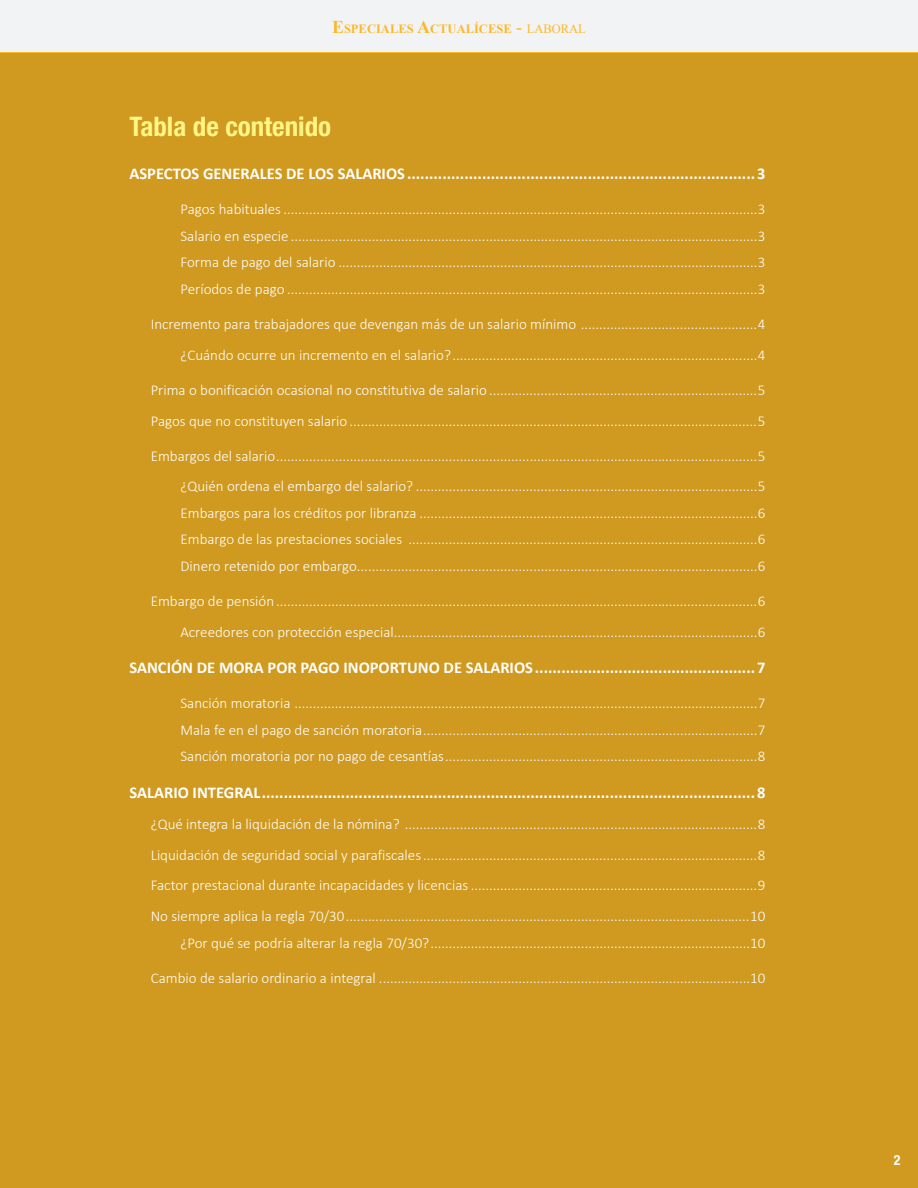
<style>
.page{position:relative;width:918px;height:1188px;background:#fff}
.page>*{position:absolute;margin:0;border:0;box-sizing:border-box;transform-origin:0 0}
.Cuerpo_de_Texto{font:700 condensed 27px "Helvetica Neue LT Std";color:#fff685}
.Cuerpo_de_Texto-2{font:700 16.5px "Calibri";color:#fff}
.t1{font:300 15px "Calibri";color:#fff}
.t2{font:700 condensed 13.95px "Helvetica Neue LT Std";color:#fff}
.t3{font:700 12.6px "Times New Roman";color:#fcb828}
.s1{font-size:18px}
.s2{font-weight:400;font-size:18px}
.s3{font-weight:400}
</style>
<div class="page">
<div style="left:0;top:53px;width:918px;height:1135px;background:#d0991f"></div>
<div style="left:0;top:0;width:918px;height:53px;background:#f2f3f4"></div>
<hr style="left:0;top:52px;width:918px;height:1px;background:#fcb828">
<p class="t3" style="left:332px;top:20px;width:255px"><span class="s1">E</span>SPECIALES <span class="s1">A</span>CTUALÍCESE <span class="s2">-</span> <span class="s3">LABORAL</span></p>
<p class="Cuerpo_de_Texto" style="left:129px;top:110px;width:203px">Tabla de contenido</p>
<p class="Cuerpo_de_Texto-2" style="left:129px;top:164px;width:638px">ASPECTOS GENERALES DE LOS SALARIOS ...............................................................................3</p>
<p class="t1" style="left:180px;top:200px;width:586px">Pagos habituales .................................................................................................................................3</p>
<p class="t1" style="left:180px;top:227px;width:586px">Salario en especie ...............................................................................................................................3</p>
<p class="t1" style="left:180px;top:253px;width:586px">Forma de pago del salario ..................................................................................................................3</p>
<p class="t1" style="left:180px;top:280px;width:586px">Períodos de pago ................................................................................................................................3</p>
<p class="t1" style="left:151px;top:315px;width:616px">Incremento para trabajadores que devengan más de un salario mínimo ................................................4</p>
<p class="t1" style="left:180px;top:345px;width:586px">¿Cuándo ocurre un incremento en el salario?...................................................................................4</p>
<p class="t1" style="left:151px;top:380px;width:616px">Prima o bonificación ocasional no constitutiva de salario .........................................................................5</p>
<p class="t1" style="left:151px;top:411px;width:616px">Pagos que no constituyen salario ...............................................................................................................5</p>
<p class="t1" style="left:151px;top:446px;width:616px">Embargos del salario...................................................................................................................................5</p>
<p class="t1" style="left:180px;top:477px;width:586px">¿Quién ordena el embargo del salario? .............................................................................................5</p>
<p class="t1" style="left:180px;top:504px;width:586px">Embargos para los créditos por libranza ............................................................................................6</p>
<p class="t1" style="left:180px;top:530px;width:586px">Embargo de las prestaciones sociales ...............................................................................................6</p>
<p class="t1" style="left:180px;top:557px;width:586px">Dinero retenido por embargo.............................................................................................................6</p>
<p class="t1" style="left:151px;top:592px;width:616px">Embargo de pensión ...................................................................................................................................6</p>
<p class="t1" style="left:180px;top:622px;width:586px">Acreedores con protección especial...................................................................................................6</p>
<p class="Cuerpo_de_Texto-2" style="left:129px;top:658px;width:638px">SANCIÓN DE MORA POR PAGO INOPORTUNO DE SALARIOS..................................................7</p>
<p class="t1" style="left:180px;top:694px;width:586px">Sanción moratoria ..............................................................................................................................7</p>
<p class="t1" style="left:180px;top:721px;width:586px">Mala fe en el pago de sanción moratoria...........................................................................................7</p>
<p class="t1" style="left:180px;top:747px;width:586px">Sanción moratoria por no pago de cesantías.....................................................................................8</p>
<p class="Cuerpo_de_Texto-2" style="left:129px;top:782px;width:638px">SALARIO INTEGRAL................................................................................................................8</p>
<p class="t1" style="left:151px;top:815px;width:616px">¿Qué integra la liquidación de la nómina? ................................................................................................8</p>
<p class="t1" style="left:151px;top:845px;width:616px">Liquidación de seguridad social y parafiscales...........................................................................................8</p>
<p class="t1" style="left:151px;top:876px;width:616px">Factor prestacional durante incapacidades y licencias ..............................................................................9</p>
<p class="t1" style="left:151px;top:907px;width:616px">No siempre aplica la regla 70/30..............................................................................................................10</p>
<p class="t1" style="left:180px;top:933px;width:586px">¿Por qué se podría alterar la regla 70/30?.......................................................................................10</p>
<p class="t1" style="left:151px;top:968px;width:616px">Cambio de salario ordinario a integral .....................................................................................................10</p>
<p class="t2" style="left:894px;top:1152px;width:8px">2</p>
</div>
